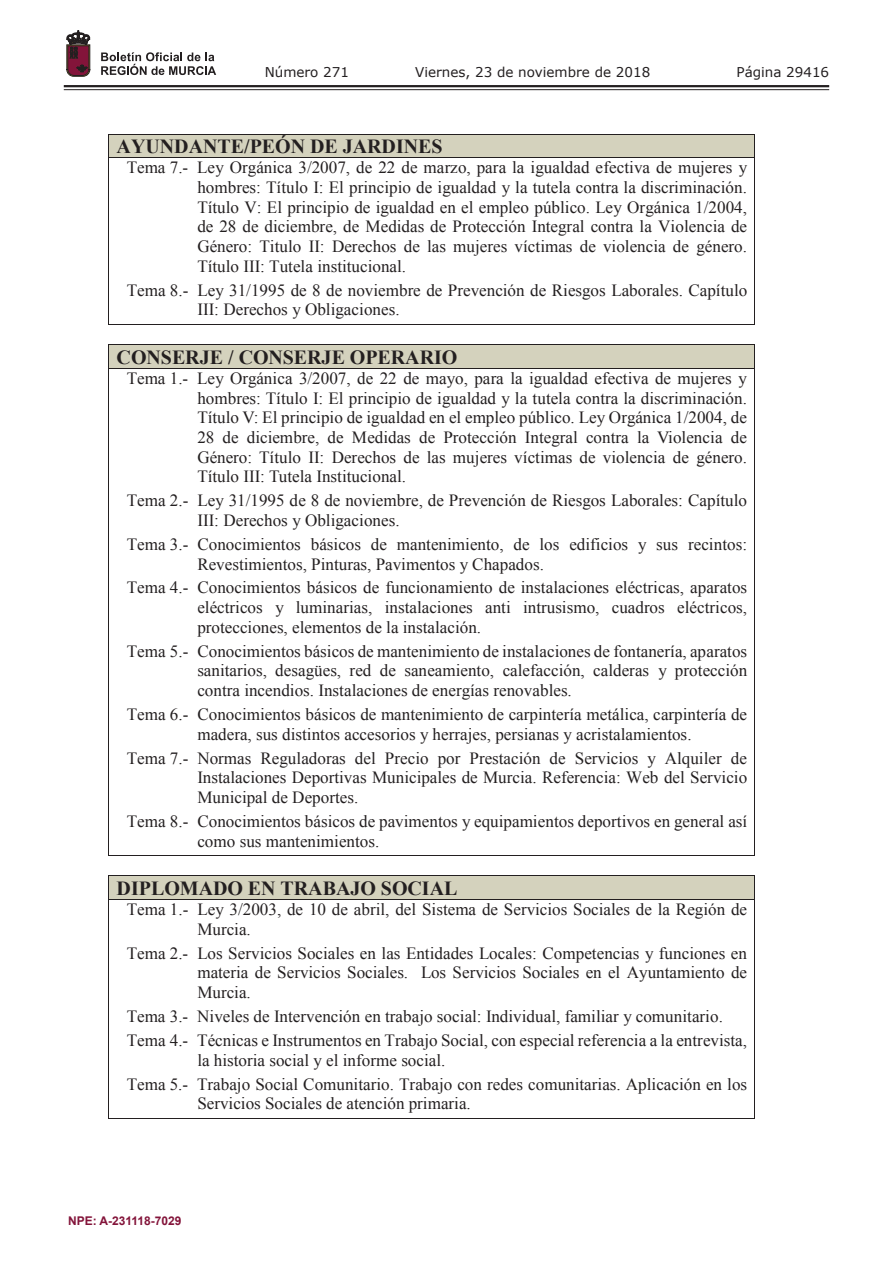
<style>
.page{position:relative;width:893px;height:1263px;background:#fff}
.page>*{position:absolute;margin:0;border:0;box-sizing:border-box;transform-origin:0 0}
.t1{font:700 19.95px "Times New Roman";color:#231f20}
.t2{font:17.1px/19.6px "Times New Roman";color:#231f20}
.t3{font:13.5px "Verdana";color:#231f20}
.t4{font:700 12px "Arial";color:#83143a}
</style>
<div class="page">
<hr style="left:64px;top:85px;width:765px;height:2px;background:#231f20">
<hr style="left:64px;top:89px;width:765px;height:1px;background:#231f20">
<svg style="left:101px;top:52px;width:115px;height:23px"></svg>
<svg style="left:67px;top:31px;width:23px;height:45px"></svg>
<div style="left:109px;top:134px;width:646px;height:23px;background:#d4d2bd"></div>
<hr style="left:109px;top:134px;width:646px;height:1px;background:#231f20">
<hr style="left:109px;top:157px;width:646px;height:1px;background:#231f20">
<hr style="left:109px;top:158px;width:1px;height:166px;background:#231f20">
<hr style="left:109px;top:324px;width:646px;height:1px;background:#231f20">
<hr style="left:755px;top:158px;width:1px;height:166px;background:#231f20">
<div style="left:109px;top:345px;width:646px;height:23px;background:#d4d2bd"></div>
<hr style="left:109px;top:344px;width:646px;height:1px;background:#231f20">
<hr style="left:109px;top:368px;width:646px;height:1px;background:#231f20">
<hr style="left:109px;top:369px;width:1px;height:487px;background:#231f20">
<hr style="left:109px;top:855px;width:646px;height:1px;background:#231f20">
<hr style="left:755px;top:369px;width:1px;height:487px;background:#231f20">
<div style="left:109px;top:876px;width:646px;height:23px;background:#d4d2bd"></div>
<hr style="left:109px;top:875px;width:646px;height:1px;background:#231f20">
<hr style="left:109px;top:899px;width:646px;height:1px;background:#231f20">
<hr style="left:109px;top:900px;width:1px;height:218px;background:#231f20">
<hr style="left:109px;top:1118px;width:646px;height:1px;background:#231f20">
<hr style="left:755px;top:900px;width:1px;height:218px;background:#231f20">
<p class="t3" style="left:265px;top:62px;width:86px">Número 271</p>
<p class="t3" style="left:415px;top:62px;width:237px">Viernes, 23 de noviembre de 2018</p>
<p class="t3" style="left:736px;top:62px;width:94px">Página 29416</p>
<p class="t1" style="left:117px;top:132px;width:328px">AYUNDANTE/PEÓN DE JARDINES</p>
<p class="t2" style="left:197px;top:157px;width:551px;text-align:justify;text-indent:-71px">Tema 7.- Ley Orgánica 3/2007, de 22 de marzo, para la igualdad efectiva de mujeres y hombres: Título I: El principio de igualdad y la tutela contra la discriminación.<br>Título V: El principio de igualdad en el empleo público. Ley Orgánica 1/2004, de 28 de diciembre, de Medidas de Protección Integral contra la Violencia de Género: Titulo II: Derechos de las mujeres víctimas de violencia de género.<br>Título III: Tutela institucional.</p>
<p class="t2" style="left:197px;top:279px;width:551px;text-indent:-71px">Tema 8.- Ley 31/1995 de 8 de noviembre de Prevención de Riesgos Laborales. Capítulo<br>III: Derechos y Obligaciones.</p>
<p class="t1" style="left:117px;top:342px;width:342px">CONSERJE / CONSERJE OPERARIO</p>
<p class="t2" style="left:197px;top:368px;width:551px;text-align:justify;text-indent:-71px">Tema 1.- Ley Orgánica 3/2007, de 22 de mayo, para la igualdad efectiva de mujeres y hombres: Título I: El principio de igualdad y la tutela contra la discriminación.<br>Título V: El principio de igualdad en el empleo público. Ley Orgánica 1/2004, de 28 de diciembre, de Medidas de Protección Integral contra la Violencia de Género: Título II: Derechos de las mujeres víctimas de violencia de género.<br>Título III: Tutela Institucional.</p>
<p class="t2" style="left:197px;top:490px;width:551px;text-indent:-71px">Tema 2.- Ley 31/1995 de 8 de noviembre, de Prevención de Riesgos Laborales: Capítulo<br>III: Derechos y Obligaciones.</p>
<p class="t2" style="left:197px;top:534px;width:551px;text-indent:-71px">Tema 3.- Conocimientos básicos de mantenimiento, de los edificios y sus recintos:<br>Revestimientos, Pinturas, Pavimentos y Chapados.</p>
<p class="t2" style="left:197px;top:577px;width:551px;text-align:justify;text-indent:-71px">Tema 4.- Conocimientos básicos de funcionamiento de instalaciones eléctricas, aparatos eléctricos y luminarias, instalaciones anti intrusismo, cuadros eléctricos, protecciones, elementos de la instalación.</p>
<p class="t2" style="left:197px;top:641px;width:551px;text-align:justify;text-indent:-71px">Tema 5.- Conocimientos básicos de mantenimiento de instalaciones de fontanería, aparatos sanitarios, desagües, red de saneamiento, calefacción, calderas y protección contra incendios. Instalaciones de energías renovables.</p>
<p class="t2" style="left:197px;top:704px;width:551px;text-indent:-71px">Tema 6.- Conocimientos básicos de mantenimiento de carpintería metálica, carpintería de madera, sus distintos accesorios y herrajes, persianas y acristalamientos.</p>
<p class="t2" style="left:197px;top:747px;width:551px;text-align:justify;text-indent:-71px">Tema 7.- Normas Reguladoras del Precio por Prestación de Servicios y Alquiler de Instalaciones Deportivas Municipales de Murcia. Referencia: Web del Servicio Municipal de Deportes.</p>
<p class="t2" style="left:197px;top:811px;width:551px;text-indent:-71px">Tema 8.- Conocimientos básicos de pavimentos y equipamientos deportivos en general así como sus mantenimientos.</p>
<p class="t1" style="left:117px;top:873px;width:342px">DIPLOMADO EN TRABAJO SOCIAL</p>
<p class="t2" style="left:197px;top:899px;width:551px;text-indent:-71px">Tema 1.- Ley 3/2003, de 10 de abril, del Sistema de Servicios Sociales de la Región de<br>Murcia.</p>
<p class="t2" style="left:197px;top:943px;width:551px;text-align:justify;text-indent:-71px">Tema 2.- Los Servicios Sociales en las Entidades Locales: Competencias y funciones en materia de Servicios Sociales. Los Servicios Sociales en el Ayuntamiento de Murcia.</p>
<p class="t2" style="left:127px;top:1004px;width:622px;line-height:24px">Tema 3.- Niveles de Intervención en trabajo social: Individual, familiar y comunitario.<br>Tema 4.- Técnicas e Instrumentos en Trabajo Social, con especial referencia a la entrevista,</p>
<p class="t2" style="left:127px;top:1047px;width:622px;line-height:24px;text-indent:71px">la historia social y el informe social.<br>Tema 5.- Trabajo Social Comunitario. Trabajo con redes comunitarias. Aplicación en los</p>
<p class="t2" style="left:197px;top:1093px;width:275px">Servicios Sociales de atención primaria.</p>
<p class="t4" style="left:68px;top:1212px;width:115px">NPE: A-231118-7029</p>
</div>
